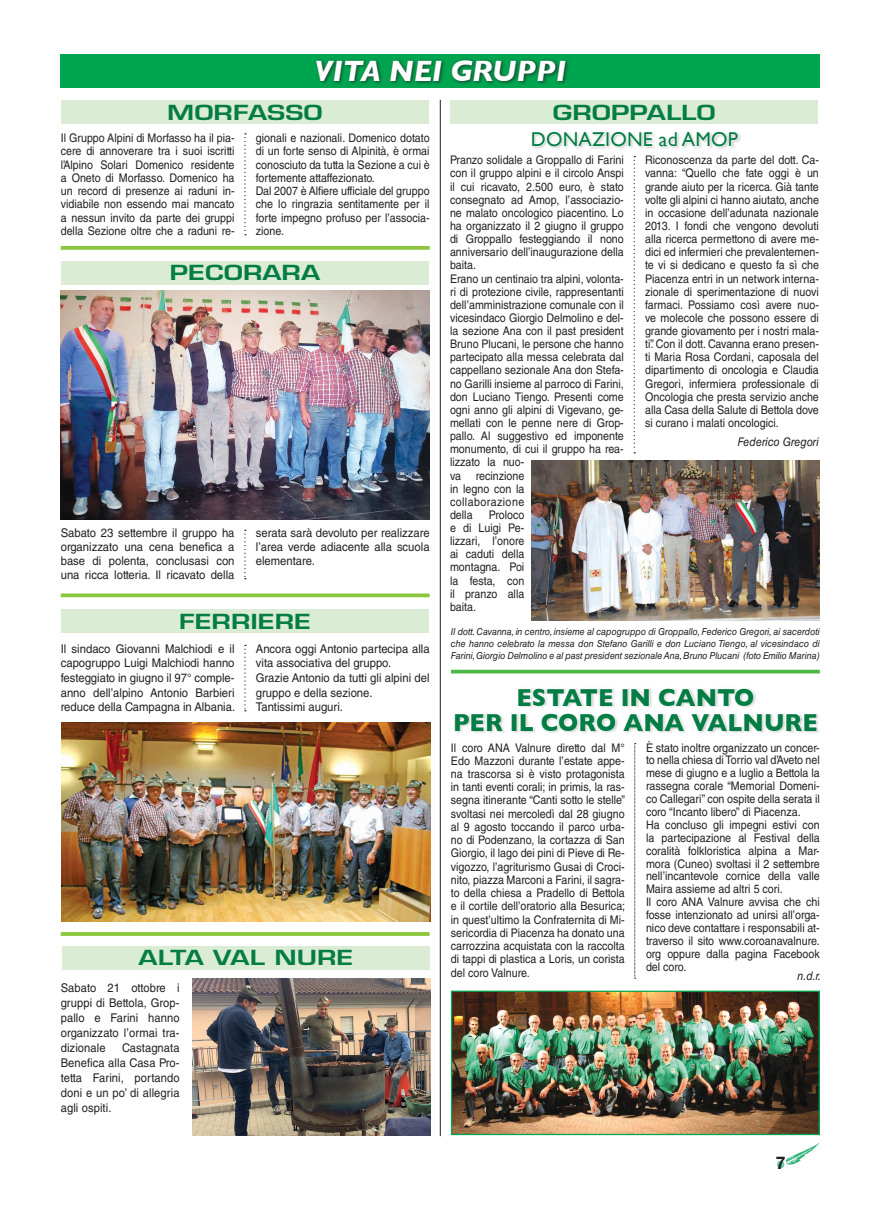
<style>
.page{position:relative;width:879px;height:1205px;background:#fff}
.page>*{position:absolute;margin:0;border:0;box-sizing:border-box;transform-origin:0 0}
.Normale{font:italic 700 30px "Gill Sans";letter-spacing:-.01em;color:#fff}
.Normale-2{font:700 25px "Gill Sans";color:#047d44;scale:.95 1}
.t1{font:600 20.25px "Eurostile LT Std";color:#047d44;scale:1.33 1}
.Normale-3{font:20px "Gill Sans";letter-spacing:.01em;color:#047d44}
.t2{font:700 17.5px "Helvetica Neue LT Std";color:#231f20}
.t3{font:12px/14.6px "Helvetica LT Std";color:#231f20;text-align:justify;scale:.94 1}
.t4{font:12px/15px "Helvetica LT Std";color:#231f20;text-align:justify;scale:.93 1}
.t5{font:11.88px/13.1px "Helvetica LT Std";color:#231f20;text-align:justify;scale:.9 1}
.t6{font:italic 11.88px "Helvetica LT Std";color:#231f20;scale:.9 1}
.t7{font:italic 9.62px/11.5px "Helvetica LT Std";color:#231f20;text-align:justify;scale:.93 1}
</style>
<div class="page">
<img style="left:777px;top:1143px;width:42px;height:26px">
<div style="left:61px;top:54px;width:758px;height:33px;background:#00a54f"></div>
<div style="left:314px;top:57px;width:256px;height:28px;background:#231f20;opacity:.75"></div>
<div style="left:61px;top:100px;width:367px;height:24px;background:#daecd4"></div>
<div style="left:61px;top:260px;width:367px;height:24px;background:#daecd4"></div>
<div style="left:61px;top:609px;width:367px;height:23px;background:#daecd4"></div>
<hr style="left:440px;top:100px;width:1px;height:1035px;background:#231f20">
<svg style="left:244px;top:133px;width:2px;height:102px"></svg>
<svg style="left:244px;top:644px;width:2px;height:67px"></svg>
<svg style="left:244px;top:529px;width:2px;height:50px"></svg>
<svg style="left:61px;top:246px;width:368px;height:4px"></svg>
<svg style="left:61px;top:593px;width:368px;height:4px"></svg>
<img style="left:60px;top:290px;width:369px;height:229px">
<img style="left:61px;top:722px;width:369px;height:199px">
<div style="left:62px;top:945px;width:367px;height:24px;background:#daecd4"></div>
<svg style="left:61px;top:932px;width:368px;height:3px"></svg>
<img style="left:193px;top:978px;width:237px;height:156px">
<svg style="left:450px;top:669px;width:369px;height:4px"></svg>
<div style="left:450px;top:100px;width:367px;height:24px;background:#daecd4"></div>
<svg style="left:633px;top:156px;width:2px;height:297px"></svg>
<div style="left:531px;top:132px;width:210px;height:18px;background:#231f20;opacity:.2"></div>
<svg style="left:531px;top:132px;width:121px;height:15px"></svg>
<svg style="left:658px;top:132px;width:80px;height:15px"></svg>
<img style="left:531px;top:461px;width:288px;height:159px">
<div style="left:454px;top:687px;width:365px;height:47px;background:#231f20;opacity:.2"></div>
<svg style="left:517px;top:687px;width:95px;height:19px"></svg>
<div style="left:622px;top:688px;width:5px;height:17px;border:1px solid #fff"></div>
<svg style="left:631px;top:688px;width:18px;height:17px"></svg>
<svg style="left:658px;top:687px;width:95px;height:19px"></svg>
<svg style="left:454px;top:713px;width:49px;height:18px"></svg>
<div style="left:511px;top:713px;width:5px;height:17px;border:1px solid #fff"></div>
<svg style="left:520px;top:713px;width:13px;height:17px"></svg>
<svg style="left:541px;top:712px;width:74px;height:19px"></svg>
<svg style="left:622px;top:713px;width:62px;height:17px"></svg>
<svg style="left:690px;top:713px;width:126px;height:18px"></svg>
<img style="left:452px;top:992px;width:365px;height:140px">
<div style="left:450px;top:990px;width:369px;height:144px;border:1px solid #00a54f"></div>
<svg style="left:634px;top:743px;width:1px;height:235px"></svg>
<p class="Normale" style="left:314px;top:53px;width:253px">VITA NEI GRUPPI</p>
<p class="t1" style="left:167px;top:99px;width:118px">MORFASSO</p>
<p class="t1" style="left:552px;top:99px;width:124px">GROPPALLO</p>
<p class="t5" style="left:450px;top:153px;width:194px">Pranzo solidale a Groppallo di Farini con il gruppo alpini e il circolo Anspi il cui ricavato, 2.500 euro, è stato consegnato ad Amop, l’associazio&shy;ne malato oncologico piacentino. Lo ha organizzato il 2 giugno il gruppo di Groppallo festeggiando il nono anniversario dell’inaugurazione della baita.</p>
<p class="t5" style="left:450px;top:272px;width:194px;text-align:left">Erano un centinaio tra alpini, volonta&shy;ri di protezione civile, rappresentanti dell’amministrazione comunale con il vicesindaco Giorgio Delmolino e del&shy;la sezione Ana con il past president<br>Bruno Plucani, le persone che hanno partecipato alla messa celebrata dal cappellano sezionale Ana don Stefa&shy;no Garilli insieme al parroco di Farini, don Luciano Tiengo. Presenti come ogni anno gli alpini di Vigevano, ge&shy;mellati con le penne nere di Grop&shy;pallo. Al suggestivo ed imponente monumento, di cui il gruppo ha rea&shy;lizzato la nuo-<br>va recinzione<br>in legno con la<br>collaborazione<br>della</p>
<p class="Normale-3" style="left:530px;top:127px;width:209px">DONAZIONE ad AMOP</p>
<p class="t5" style="left:61px;top:131px;width:194px">Il Gruppo Alpini di Morfasso ha il pia&shy;cere di annoverare tra i suoi iscritti l’Alpino Solari Domenico residente a Oneto di Morfasso. Domenico ha un record di presenze ai raduni in&shy;vidiabile non essendo mai mancato a nessun invito da parte dei gruppi della Sezione oltre che a raduni re-</p>
<p class="t5" style="left:256px;top:131px;width:194px">gionali e nazionali. Domenico dotato di un forte senso di Alpinità, è ormai conosciuto da tutta la Sezione a cui è fortemente attaffezionato.</p>
<p class="t5" style="left:644px;top:153px;width:194px">Riconoscenza da parte del dott. Ca&shy;vanna: “Quello che fate oggi è un grande aiuto per la ricerca. Già tante volte gli alpini ci hanno aiutato, anche in occasione dell’adunata nazionale 2013. I fondi che vengono devoluti alla ricerca permettono di avere me&shy;dici ed infermieri che prevalentemen&shy;te vi si dedicano e questo fa sì che Piacenza entri in un network interna&shy;zionale di sperimentazione di nuovi farmaci. Possiamo così avere nuo&shy;ve molecole che possono essere di grande giovamento per i nostri mala&shy;ti”. Con il dott. Cavanna erano presen&shy;ti Maria Rosa Cordani, caposala del dipartimento di oncologia e Claudia Gregori, infermiera professionale di Oncologia che presta servizio anche alla Casa della Salute di Bettola dove si curano i malati oncologici.</p>
<p class="t6" style="left:737px;top:434px;width:92px">Federico Gregori</p>
<p class="t5" style="left:256px;top:184px;width:194px">Dal 2007 è Alfiere ufficiale del gruppo che lo ringrazia sentitamente per il forte impegno profuso per l’associa&shy;zione.</p>
<p class="t1" style="left:170px;top:260px;width:114px">PECORARA</p>
<p class="t5" style="left:450px;top:508px;width:84px;text-indent:39px">Proloco e di Luigi Pe&shy;lizzari, l’onore ai caduti della montagna. Poi la festa, con il pranzo alla baita.</p>
<p class="t3" style="left:61px;top:526px;width:186px;line-height:13.8px">Sabato 23 settembre il gruppo ha organizzato una cena benefica a base di polenta, conclusasi con una ricca lotteria. Il ricavato della</p>
<p class="t3" style="left:256px;top:526px;width:186px;line-height:13.8px">serata sarà devoluto per realizzare l’area verde adiacente alla scuola elementare.</p>
<p class="t1" style="left:179px;top:608px;width:100px">FERRIERE</p>
<p class="t3" style="left:61px;top:641px;width:187px">Il sindaco Giovanni Malchiodi e il capogruppo Luigi Malchiodi hanno festeggiato in giugno il 97° comple&shy;anno dell’alpino Antonio Barbieri reduce della Campagna in Albania.</p>
<p class="t3" style="left:256px;top:641px;width:186px">Ancora oggi Antonio partecipa alla vita associativa del gruppo.</p>
<p class="t3" style="left:256px;top:670px;width:186px">Grazie Antonio da tutti gli alpini del gruppo e della sezione.</p>
<p class="t3" style="left:256px;top:699px;width:94px">Tantissimi auguri.</p>
<p class="t1" style="left:138px;top:945px;width:163px">ALTA VAL NURE</p>
<p class="t4" style="left:61px;top:980px;width:129px">Sabato 21 ottobre i gruppi di Bettola, Grop&shy;pallo e Farini hanno organizzato l’ormai tra&shy;dizionale</p>
<p class="t4" style="left:61px;top:1040px;width:129px;text-indent:61px">Castagnata Benefica alla Casa Pro&shy;tetta Farini, portando doni e un po’ di allegria agli ospiti.</p>
<p class="t7" style="left:450px;top:626px;width:398px">Il dott. Cavanna, in centro, insieme al capogruppo di Groppallo, Federico Gregori, ai sacerdoti che hanno celebrato la messa don Stefano Garilli e don Luciano Tiengo, al vicesindaco di Farini, Giorgio Delmolino e al past president sezionale Ana, Bruno Plucani (foto Emilio Marina)</p>
<p class="Normale-2" style="left:516px;top:677px;width:252px">ESTATE IN CANTO</p>
<p class="Normale-2" style="left:453px;top:702px;width:385px">PER IL CORO ANA VALNURE</p>
<p class="t5" style="left:450px;top:740px;width:195px">Il coro ANA Valnure diretto dal M° Edo Mazzoni durante l’estate appe&shy;na trascorsa si è visto protagonista in tanti eventi corali; in primis, la ras&shy;segna itinerante “Canti sotto le stelle” svoltasi nei mercoledì dal 28 giugno al 9 agosto toccando il parco urba&shy;no di Podenzano, la cortazza di San Giorgio, il lago dei pini di Pieve di Re&shy;vigozzo, l’agriturismo Gusai di Croci&shy;nito, piazza Marconi a Farini, il sagra&shy;to della chiesa a Pradello di Bettola e il cortile dell’oratorio alla Besurica; in quest’ultimo la Confraternita di Mi&shy;sericordia di Piacenza ha donato una carrozzina acquistata con la raccolta di tappi di plastica a Loris, un corista del coro Valnure.</p>
<p class="t5" style="left:645px;top:740px;width:194px">È stato inoltre organizzato un concer&shy;to nella chiesa di Torrio val d’Aveto nel mese di giugno e a luglio a Bettola la rassegna corale “Memorial Domeni&shy;co Callegari” con ospite della serata il coro “Incanto libero” di Piacenza.</p>
<p class="t5" style="left:645px;top:818px;width:194px">Ha concluso gli impegni estivi con la partecipazione al Festival della coralità folkloristica alpina a Mar&shy;mora (Cuneo) svoltasi il 2 settembre nell’incantevole cornice della valle Maira assieme ad altri 5 cori.</p>
<p class="t5" style="left:645px;top:895px;width:194px">Il coro ANA Valnure avvisa che chi fosse intenzionato ad unirsi all’orga&shy;nico deve contattare i responsabili at&shy;traverso il sito www.coroanavalnure. org oppure dalla pagina Facebook del coro.</p>
<p class="t6" style="left:797px;top:968px;width:28px">n.d.r.</p>
<h3 class="t2" style="left:775px;top:1151px;width:11px">7</h3>
</div>
